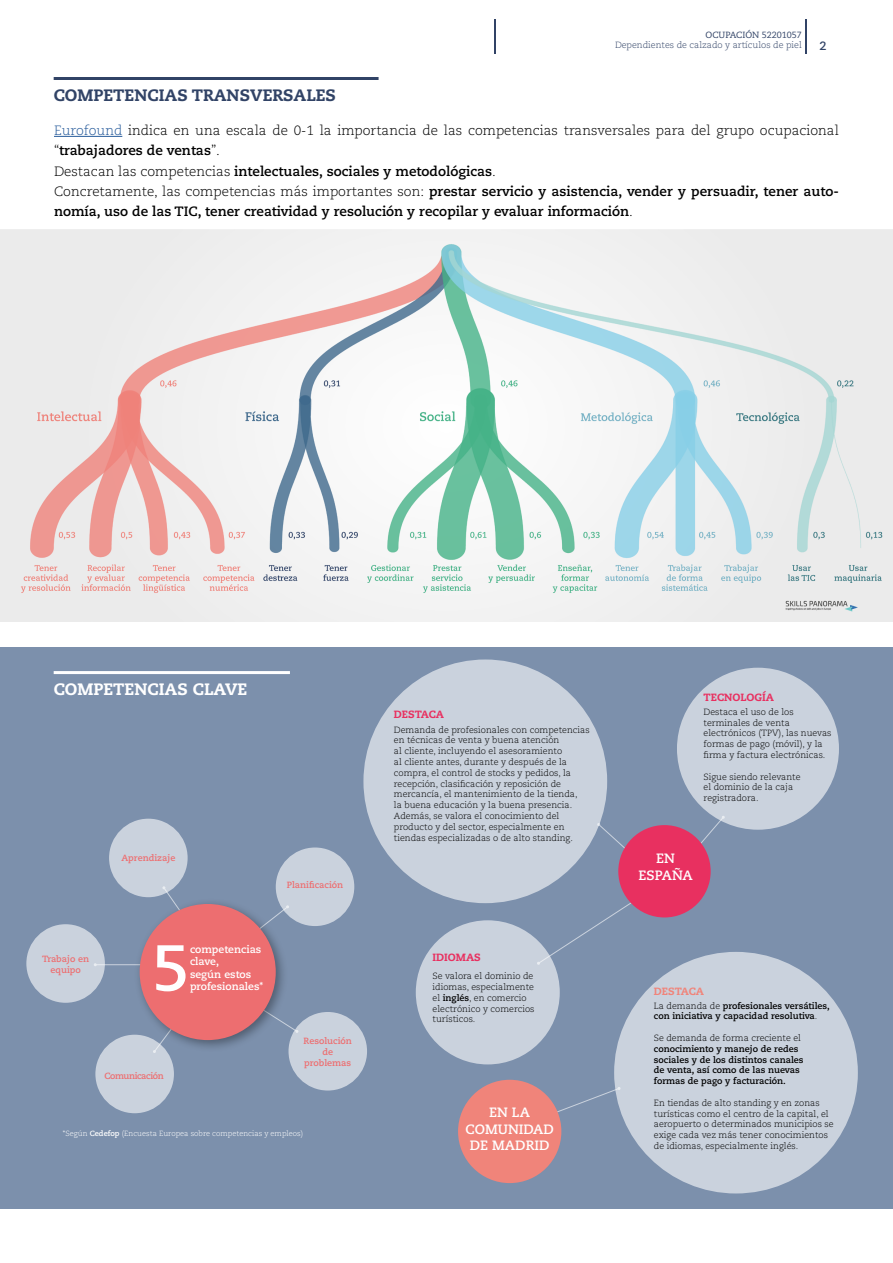
<style>
.page{position:relative;width:893px;height:1263px;background:#fff}
.page>*{position:absolute;margin:0;border:0;box-sizing:border-box;transform-origin:0 0}
.t1{font:700 64.5px "Caecilia LT Std";color:#fff}
.t2{font:800 16.5px "Caecilia LT Std";color:#314366}
.t3{font:800 16.5px "Caecilia LT Std";color:#fff}
.t4{font:700 13.5px/20.2px "Caecilia LT Std";color:#000}
.t5{font:700 13.5px/16.2px "Caecilia LT Std";color:#fff;text-align:center}
.t6{font:700 12px "Caecilia LT Std";color:#314366}
.t7{font:700 10.5px/12.6px "Caecilia LT Std";color:#fff}
.t8{font:800 10.5px "Caecilia LT Std";color:#e83060}
.t9{font:800 10.5px "Caecilia LT Std";letter-spacing:-.01em;color:#f0847a}
.t10{font:300 9px/10.8px "Caecilia LT Std";color:#000}
.t11{font:700 9px/10.8px "Caecilia LT Std";color:#000}
.t12{font:700 9px/10.8px "Caecilia LT Std";color:#ed6e70;text-align:center}
.t13{font:300 9px "Caecilia LT Std";color:#314366}
.t14{font:9px "Caecilia LT Std";color:#314366}
.t15{font:700 9px "Caecilia LT Std";letter-spacing:-.04em;color:#ed6e70}
.t16{font:300 7.5px "Caecilia LT Std";color:#fff}
.s1{font-weight:300;color:#275b9b}
.s2{font-weight:300}
.s3{font-weight:700}
</style>
<div class="page">
<hr style="left:805px;top:20px;width:1px;height:34px;background:#314366">
<hr style="left:495px;top:20px;width:1px;height:34px;background:#314366">
<div style="left:0;top:647px;width:893px;height:562px;background:#7c90ac"></div>
<svg style="left:671px;top:820px;width:50px;height:67px"></svg>
<svg style="left:536px;top:1087px;width:85px;height:37px"></svg>
<svg style="left:550px;top:894px;width:96px;height:62px"></svg>
<svg style="left:597px;top:823px;width:28px;height:25px"></svg>
<hr style="left:54px;top:77px;width:325px;height:3px;background:#314366">
<hr style="left:54px;top:671px;width:236px;height:3px;background:#fff">
<div style="left:363px;top:659px;width:244px;height:244px;background:#cad2dd;border-radius:50%"></div>
<div style="left:677px;top:668px;width:162px;height:162px;background:#cad2dd;border-radius:50%"></div>
<div style="left:416px;top:920px;width:144px;height:144px;background:#cad2dd;border-radius:50%"></div>
<div style="left:458px;top:1080px;width:103px;height:103px;background:#f0847a;border-radius:50%"></div>
<div style="left:618px;top:825px;width:93px;height:92px;background:#e83060;border-radius:50%"></div>
<hr style="left:54px;top:136px;width:68px;height:1px;background:#275b9b">
<hr style="left:95px;top:964px;width:49px;height:1px;background:#fff">
<div style="left:276px;top:847px;width:78px;height:79px;background:#cad2dd;border-radius:50%"></div>
<div style="left:288px;top:1012px;width:79px;height:78px;background:#cad2dd;border-radius:50%"></div>
<div style="left:95px;top:1035px;width:79px;height:78px;background:#cad2dd;border-radius:50%"></div>
<div style="left:26px;top:924px;width:79px;height:79px;background:#cad2dd;border-radius:50%"></div>
<div style="left:109px;top:819px;width:79px;height:78px;background:#cad2dd;border-radius:50%"></div>
<svg style="left:288px;top:1025px;width:10px;height:8px"></svg>
<svg style="left:162px;top:886px;width:14px;height:12px"></svg>
<div style="left:134px;top:898px;width:154px;height:154px;background:#000;opacity:.35"></div>
<div style="left:140px;top:904px;width:136px;height:136px;background:#ed6e70;border-radius:50%"></div>
<div style="left:614px;top:952px;width:244px;height:241px;background:#cad2dd;border-radius:50%"></div>
<img style="left:0;top:230px;width:893px;height:391px">
<h2 class="t2" style="left:54px;top:85px;width:284px">COMPETENCIAS TRANSVERSALES</h2>
<p class="t14" style="left:706px;top:29px;width:98px">OCUPACIÓN 52201057</p>
<p class="t13" style="left:615px;top:40px;width:188px">Dependientes de calzado y artículos de piel</p>
<h3 class="t6" style="left:819px;top:39px;width:9px">2</h3>
<p class="t4" style="left:54px;top:120px;width:786px"><span class="s1">Eurofound</span> <span class="s2">indica en una escala de 0-1 la importancia de las competencias transversales para del grupo ocupacional “</span>trabajadores de ventas<span class="s2">”.<br>Destacan las competencias</span> intelectuales, sociales y metodológicas<span class="s2">.<br>Concretamente, las competencias más importantes son:</span> prestar servicio y asistencia, vender y persuadir, tener auto&shy;nomía, uso de las TIC, tener creatividad y resolución y recopilar y evaluar información<span class="s2">.</span></p>
<h2 class="t3" style="left:54px;top:679px;width:195px">COMPETENCIAS CLAVE</h2>
<p class="t12" style="left:121px;top:852px;width:56px">Aprendizaje</p>
<p class="t12" style="left:42px;top:954px;width:48px">Trabajo en equipo</p>
<h1 class="t1" style="left:152px;top:930px;width:40px">5</h1>
<p class="t7" style="left:190px;top:943px;width:75px">competencias clave,<br>según estos profesionales*</p>
<p class="t15" style="left:105px;top:1070px;width:61px">Comunicación</p>
<p class="t12" style="left:287px;top:880px;width:58px">Planificación</p>
<p class="t12" style="left:304px;top:1036px;width:50px">Resolución de problemas</p>
<p class="t16" style="left:63px;top:1130px;width:242px">*Según <span class="s3">Cedefop</span> (Encuesta Europea sobre competencias y empleos)</p>
<p class="t8" style="left:704px;top:690px;width:72px">TECNOLOGÍA</p>
<p class="t8" style="left:394px;top:708px;width:51px">DESTACA</p>
<p class="t10" style="left:704px;top:706px;width:129px">Destaca el uso de los terminales de venta electrónicos (TPV), las nuevas formas de pago (móvil), y la firma y factura electrónicas.</p>
<p class="t10" style="left:704px;top:771px;width:99px">Sigue siendo relevante el dominio de la caja registradora.</p>
<p class="t10" style="left:394px;top:724px;width:197px">Demanda de profesionales con competencias en técnicas de venta y buena atención<br>al cliente, incluyendo el asesoramiento<br>al cliente antes, durante y después de la compra, el control de stocks y pedidos, la recepción, clasificación y reposición de mercancía, el mantenimiento de la tienda,<br>la buena educación y la buena presencia.<br>Además, se valora el conocimiento del producto y del sector, especialmente en tiendas especializadas o de alto standing.</p>
<p class="t8" style="left:433px;top:951px;width:50px">IDIOMAS</p>
<p class="t10" style="left:433px;top:971px;width:103px">Se valora el dominio de idiomas, especialmente el <span class="s3">inglés</span>, en comercio electrónico y comercios turísticos.</p>
<h3 class="t5" style="left:466px;top:1105px;width:90px">EN LA<br>COMUNIDAD<br>DE MADRID</h3>
<h3 class="t5" style="left:638px;top:851px;width:56px">EN<br>ESPAÑA</h3>
<p class="t9" style="left:654px;top:984px;width:51px">DESTACA</p>
<p class="t11" style="left:654px;top:1000px;width:178px"><span class="s2">La demanda de</span> profesionales versátiles, con iniciativa y capacidad resolutiva<span class="s2">.</span></p>
<p class="t10" style="left:654px;top:1033px;width:149px">Se demanda de forma creciente el</p>
<p class="t11" style="left:654px;top:1043px;width:151px">conocimiento y manejo de redes sociales y de los distintos canales de venta, así como de las nuevas formas de pago y facturación.</p>
<p class="t10" style="left:654px;top:1097px;width:181px">En tiendas de alto standing y en zonas turísticas como el centro de la capital, el aeropuerto o determinados municipios se exige cada vez más tener conocimientos de idiomas, especialmente inglés.</p>
</div>
